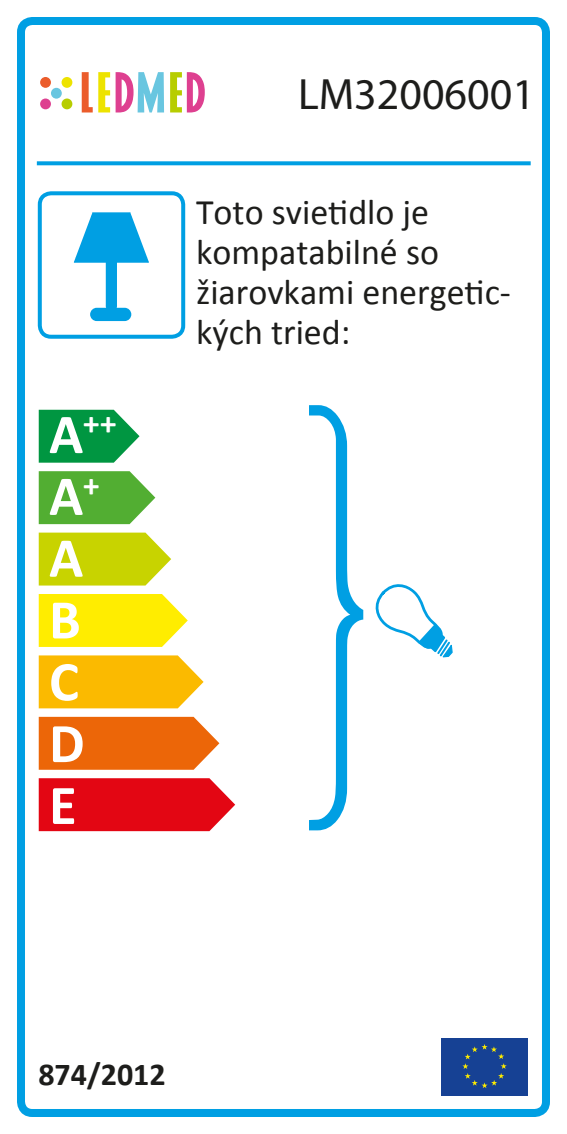
<style>
.page{position:relative;width:567px;height:1134px;background:#fff}
.page>*{position:absolute;margin:0;border:0;box-sizing:border-box;transform-origin:0 0}
.t1{font:700 56.4px/62px "Calibri";color:#fff}
.t2{font:44px "Myriad Pro";color:#1d1d1b}
.t3{font:36px/40px "Calibri";color:#1d1d1b}
.t4{font:700 32.8px "Calibri";color:#fff}
.t5{font:700 32px "Calibri";color:#1d1d1b}
.s1{font-size:56.4px}
</style>
<div class="page">
<div style="left:17px;top:17px;width:533px;height:1100px;border:8px solid #009fe3;border-radius:11px"></div>
<svg style="left:37px;top:161px;width:494px;height:4px;background:#14a6e5"></svg>
<div style="left:38px;top:191px;width:147px;height:148px;border:4px solid #009fe3;border-radius:11px"></div>
<svg style="left:39px;top:533px;width:132px;height:52px;background:#cdd718"></svg>
<svg style="left:39px;top:471px;width:116px;height:53px;background:#65b648"></svg>
<svg style="left:39px;top:410px;width:101px;height:53px;background:#22a45a"></svg>
<svg style="left:39px;top:594px;width:149px;height:53px;background:#ffee16"></svg>
<svg style="left:39px;top:655px;width:165px;height:53px;background:#fbc016"></svg>
<svg style="left:39px;top:717px;width:180px;height:53px;background:#ed7019"></svg>
<svg style="left:39px;top:778px;width:196px;height:53px;background:#e41622"></svg>
<div style="left:441px;top:1037px;width:87px;height:58px;background:#164194"></div>
<svg style="left:462px;top:1044px;width:45px;height:44px"></svg>
<svg style="left:309px;top:405px;width:144px;height:425px"></svg>
<svg style="left:74px;top:212px;width:75px;height:102px"></svg>
<div style="left:90px;top:308px;width:41px;height:13px;background:#009fe3;border-radius:7px"></div>
<svg style="left:82px;top:72px;width:28px;height:40px"></svg>
<svg style="left:116px;top:72px;width:48px;height:40px"></svg>
<svg style="left:170px;top:72px;width:35px;height:40px"></svg>
<div style="left:40px;top:77px;width:11px;height:11px;background:#eb5c2b;border-radius:50%"></div>
<div style="left:40px;top:99px;width:11px;height:10px;background:#de4090;border-radius:50%"></div>
<div style="left:62px;top:77px;width:10px;height:11px;background:#ede300;border-radius:50%"></div>
<div style="left:62px;top:99px;width:10px;height:10px;background:#b7cd00;border-radius:50%"></div>
<div style="left:51px;top:88px;width:11px;height:11px;background:#69c6e0;border-radius:50%"></div>
<p class="t4" style="left:49px;top:402px;width:69px"><span class="s1">A</span>++</p>
<h1 class="t1" style="left:49px;top:465px;width:52px">A<sup>+<br></sup>A<br>B<br>C<br>D<br>E</h1>
<p class="t2" style="left:298px;top:67px;width:238px">LM32006001</p>
<p class="t3" style="left:196px;top:192px;width:316px">Toto svietidlo je kompatabilné so žiarovkami energetic&shy;kých tried:</p>
<p class="t5" style="left:38px;top:1054px;width:129px">874/2012</p>
</div>
